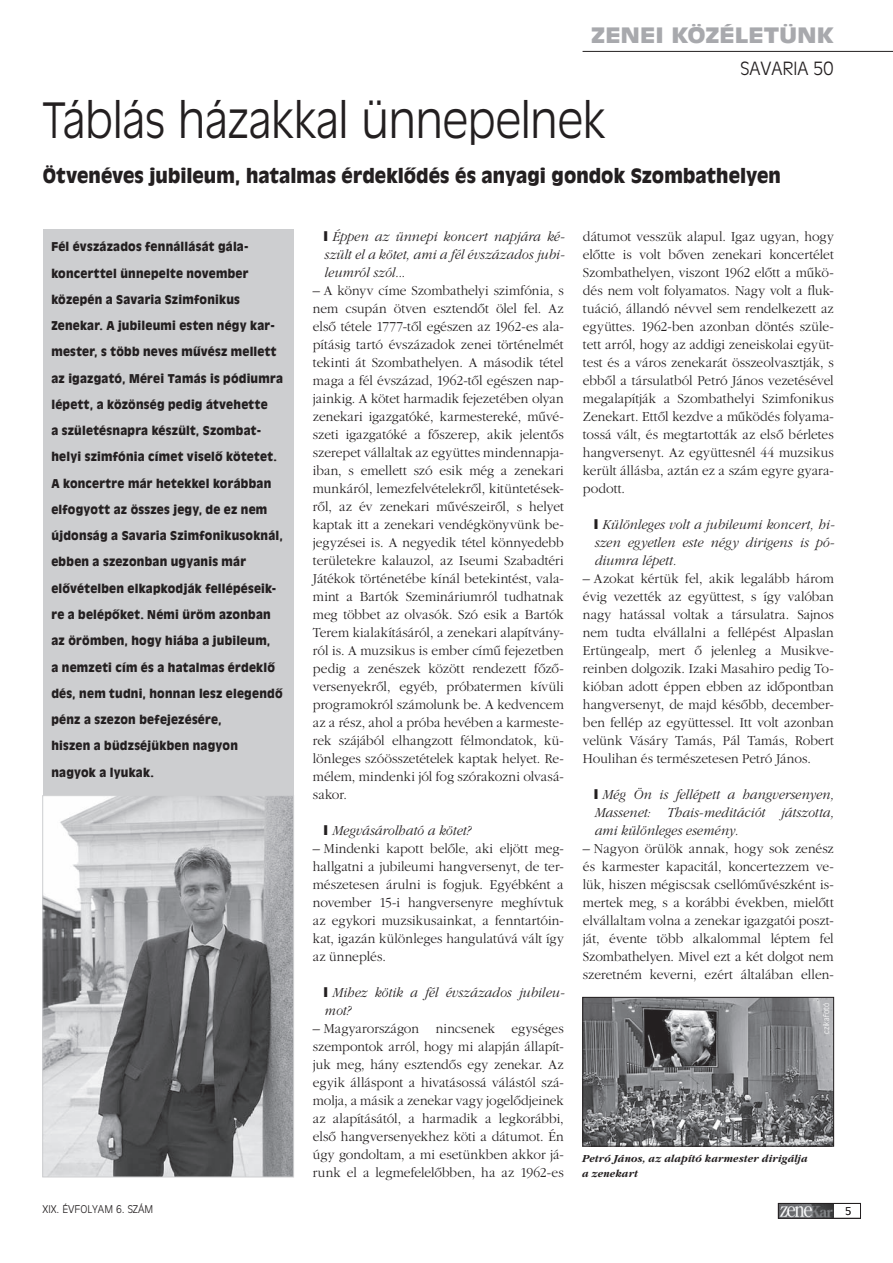
<style>
.page{position:relative;width:893px;height:1263px;background:#fff}
.page>*{position:absolute;margin:0;border:0;box-sizing:border-box;transform-origin:0 0}
.t1{font:48px "Antique Olive H Light";letter-spacing:-.01em;color:#231f20;scale:.95 1}
.t2{font:21px "Antique Olive H Black";letter-spacing:-.005em;color:#a8a9ad;scale:1.2 1}
.t3{font:19.5px "Antique Olive H Black";color:#231f20;scale:.95 1}
.t4{font:18px "Antique Olive H Light";color:#231f20}
.t5{font:14.25px/18px "Garamond Light H";color:#231f20;text-align:justify}
.t6{font:14.25px/18px "Garamond Light H";color:#231f20;text-align:justify;scale:.95 1}
.t7{font:14.25px/18px "Garamond Light Italic H";letter-spacing:.005em;color:#231f20;text-align:justify;scale:.95 1}
.t8{font:12px/26.2px "Antique Olive H Black";letter-spacing:.02em;color:#231f20;scale:.95 1}
.t9{font:11.25px/15px "Garamond Bold Italic H";letter-spacing:.01em;color:#231f20;scale:.95 1}
.t10{font:10.5px "Antique Olive H Light";color:#231f20}
.t11{font:7.5px "Antique Olive H Light";color:#fff;scale:.95 1}
</style>
<div class="page">
<img style="left:780px;top:1205px;width:53px;height:11px">
<div style="left:778px;top:1203px;width:83px;height:15px;border:1px solid #231f20"></div>
<hr style="left:583px;top:51px;width:310px;height:1px;background:#231f20">
<div style="left:43px;top:229px;width:251px;height:948px;background:#cdced0"></div>
<img style="left:45px;top:797px;width:247px;height:378px">
<div style="left:43px;top:795px;width:251px;height:382px;border:1px solid #cdced0"></div>
<img style="left:585px;top:999px;width:247px;height:145px">
<div style="left:583px;top:997px;width:251px;height:149px;border:1px solid #231f20"></div>
<h2 class="t2" style="left:591px;top:22px;width:203px">ZENEI KÖZÉLETÜNK</h2>
<p class="t4" style="left:740px;top:57px;width:95px">SAVARIA 50</p>
<h1 class="t1" style="left:43px;top:92px;width:594px">Táblás házakkal ünnepelnek</h1>
<h3 class="t3" style="left:43px;top:165px;width:778px">Ötvenéves jubileum, hatalmas érdeklôdés és anyagi gondok Szombathelyen</h3>
<p class="t8" style="left:51px;top:233px;width:245px">Fél évszázados fennállását gála&shy;koncerttel ünnepelte november közepén a Savaria Szimfonikus Zenekar. A jubileumi esten négy kar - mester, s több neves mûvész mellett az igazgató, Mérei Tamás is pódiumra lépett, a közönség pedig átvehette<br>a születésnapra készült, Szombat&shy;helyi szimfónia címet viselô kötetet.<br>A koncertre már hetekkel korábban elfogyott az összes jegy, de ez nem újdonság a Savaria Szimfonikusoknál, ebben a szezon ban ugyanis már elôvételben elkapkodják fellépéseik&shy;re a belépôket. Némi üröm azonban az örömben, hogy hiába a jubileum,<br>a nemzeti cím és a hatalmas érdeklô dés, nem tudni, honnan lesz elegendô pénz a szezon befejezésére,<br>hiszen a büdzséjükben nagyon nagyok a lyukak.</p>
<p class="t7" style="left:324px;top:228px;width:255px;text-indent:8px">Éppen az ünnepi koncert napjára ké&shy;szült el a kötet, ami a fél évszázados jubi&shy;leumról szól...</p>
<p class="t5" style="left:313px;top:282px;width:252px">– A könyv címe Szombathelyi szimfónia, s nem csupán ötven esztendôt ölel fel. Az elsô tétele 1777-tôl egészen az 1962-es ala&shy;pításig tartó évszázadok zenei történelmét tekinti át Szombathelyen. A második tétel maga a fél évszázad, 1962-tôl egészen nap&shy;jainkig. A kötet harmadik fejezetében olyan zenekari igazgatóké, karmestereké, mûvé&shy;szeti igazgatóké a fôszerep, akik jelentôs szerepet vállaltak az együttes mindennapja&shy;iban, s emellett szó esik még a zenekari munkáról, lemezfelvételekrôl, kitüntetések&shy;rôl, az év zenekari mûvészeirôl, s helyet kaptak itt a zenekari vendégkönyvünk be&shy;jegyzései is. A negyedik tétel könnyedebb területekre kalauzol, az Iseumi Szabadtéri Játékok történetébe kínál betekintést, vala&shy;mint a Bartók Szemináriumról tudhatnak meg többet az olvasók. Szó esik a Bartók Terem kialakításáról, a zenekari alapítvány&shy;ról is. A muzsikus is ember címû fejezetben pedig a zenészek között rendezett fôzô&shy;versenyekrôl, egyéb, próbatermen kívüli programokról számolunk be. A kedvencem az a rész, ahol a próba hevében a karmeste&shy;rek szájából elhangzott félmondatok, kü&shy;lönleges szóösszetételek kaptak helyet. Re&shy;mélem, mindenki jól fog szórakozni olvasá&shy;sakor.</p>
<p class="t7" style="left:332px;top:822px;width:147px">Megvásárolható a kötet?</p>
<p class="t5" style="left:313px;top:840px;width:252px">– Mindenki kapott belôle, aki eljött meg&shy;hallgatni a jubileumi hangversenyt, de ter&shy;mészetesen árulni is fogjuk. Egyébként a november 15-i hangversenyre meghívtuk az egykori muzsikusainkat, a fenntartóin&shy;kat, igazán különleges hangulatúvá vált így az ünneplés.</p>
<p class="t7" style="left:324px;top:984px;width:255px;text-indent:8px">Mihez kötik a fél évszázados jubileu&shy;mot?</p>
<p class="t5" style="left:313px;top:1020px;width:252px">– Magyarországon nincsenek egységes szempontok arról, hogy mi alapján állapít&shy;juk meg, hány esztendôs egy zenekar. Az egyik álláspont a hivatásossá válástól szá&shy;molja, a másik a zenekar vagy jogelôdjeinek az alapításától, a harmadik a legkorábbi, elsô hangversenyekhez köti a dátumot. Én úgy gondoltam, a mi esetünkben akkor já&shy;runk el a legmefelelôbben, ha az 1962-es</p>
<p class="t6" style="left:583px;top:228px;width:266px">dátumot vesszük alapul. Igaz ugyan, hogy elôtte is volt bôven zenekari koncertélet Szombathelyen, viszont 1962 elôtt a mûkö&shy;dés nem volt folyamatos. Nagy volt a fluk&shy;tuáció, állandó névvel sem rendelkezett az együttes. 1962-ben azonban döntés szüle&shy;tett arról, hogy az addigi zeneiskolai együt&shy;test és a város zenekarát összeolvasztják, s ebbôl a társulatból Petró János vezetésével megalapítják a Szombathelyi Szimfonikus Zenekart. Ettôl kezdve a mûködés folyama&shy;tossá vált, és megtartották az elsô bérletes hangversenyt. Az együttesnél 44 muzsikus került állásba, aztán ez a szám egyre gyara&shy;podott.</p>
<p class="t7" style="left:594px;top:516px;width:255px;text-indent:8px">Különleges volt a jubileumi koncert, hi&shy;szen egyetlen este négy dirigens is pó&shy;diumra lépett.</p>
<p class="t5" style="left:583px;top:570px;width:252px">– Azokat kértük fel, akik legalább három évig vezették az együttest, s így valóban nagy hatással voltak a társulatra. Sajnos nem tudta elvállalni a fellépést Alpaslan Ertüngealp, mert ô jelenleg a Musikve&shy;reinben dolgozik. Izaki Masahiro pedig To&shy;kióban adott éppen ebben az idôpontban hangversenyt, de majd késôbb, december&shy;ben fellép az együttessel. Itt volt azonban velünk Vásáry Tamás, Pál Tamás, Robert Houlihan és természetesen Petró János.</p>
<p class="t7" style="left:594px;top:786px;width:254px;text-indent:8px">Még Ön is fellépett a hangversenyen, Massenet: Thais-meditációt játszotta, ami különleges esemény.</p>
<p class="t5" style="left:583px;top:840px;width:252px">– Nagyon örülök annak, hogy sok zenész és karmester kapacitál, koncertezzem ve&shy;lük, hiszen mégiscsak csellómûvészként is&shy;mertek meg, s a korábbi években, mielôtt elvállaltam volna a zenekar igazgatói poszt&shy;ját, évente több alkalommal léptem fel Szombathelyen. Mivel ezt a két dolgot nem szeretném keverni, ezért általában ellen-</p>
<p class="t11" style="left:822px;top:1034px;width:35px;rotate:-90deg">czikafotó</p>
<p class="t9" style="left:583px;top:1151px;width:239px">Petró János, az alapító karmester dirigálja a zenekart</p>
<p class="t10" style="left:43px;top:1203px;width:112px">XIX. ÉVFOLYAM 6. SZÁM</p>
<p class="t10" style="left:845px;top:1205px;width:7px">5</p>
</div>
